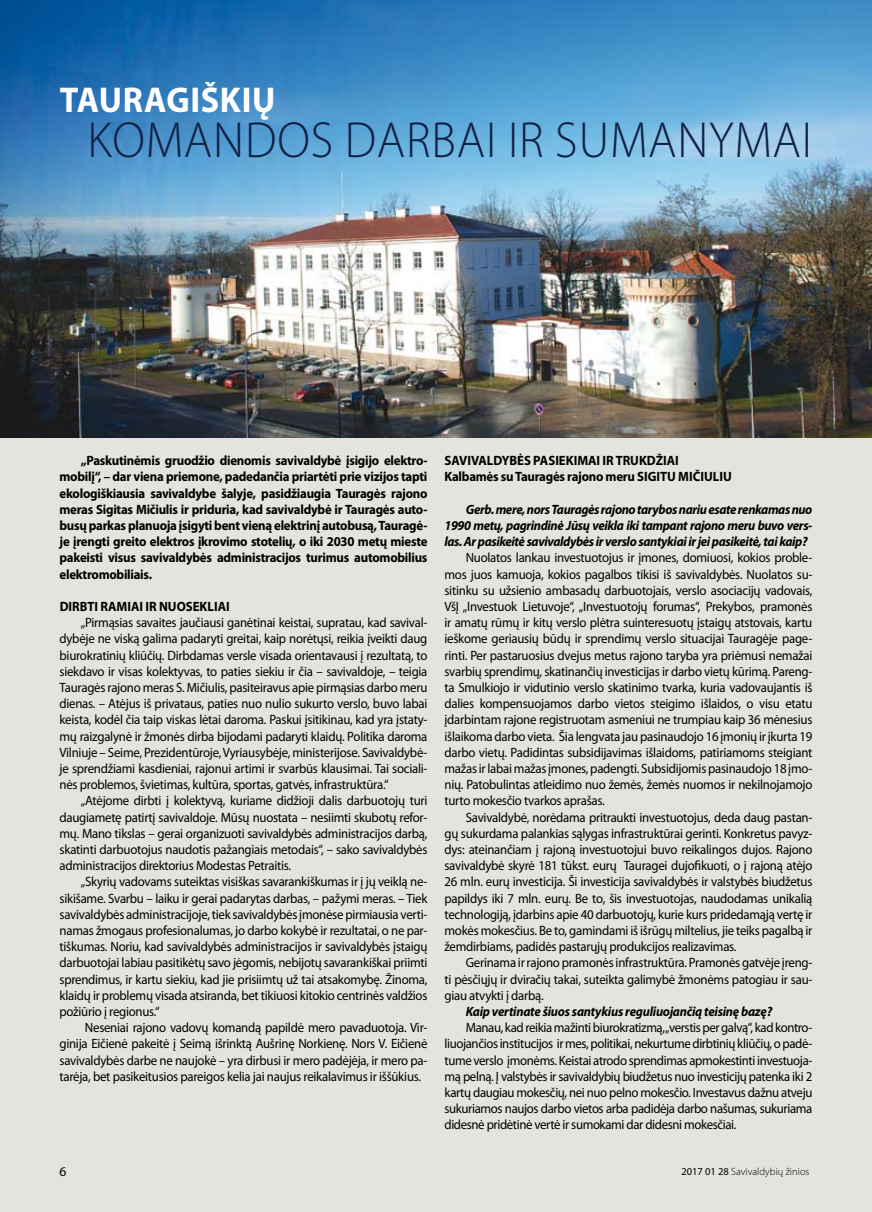
<style>
.page{position:relative;width:872px;height:1212px;background:#e4e3dd}
.page>*{position:absolute;margin:0;border:0;box-sizing:border-box;transform-origin:0 0}
.t1{font:300 51px "Myriad Pro";letter-spacing:.02em;color:#102045;scale:.95 1}
.t2{font:700 36px "Myriad Pro";letter-spacing:.02em;color:#fff;scale:.95 1}
.t3{font:13.5px/16.2px "Myriad Pro";letter-spacing:-.02em;color:#000;text-align:justify;scale:.95 1}
.t4{font:700 13.5px/16.2px "Myriad Pro";letter-spacing:-.015em;color:#000;text-align:justify;scale:.95 1}
.t5{font:italic 700 13.5px/16.2px "Myriad Pro";letter-spacing:-.025em;color:#000;text-align:justify;scale:.95 1}
.t6{font:300 10.5px "Myriad Pro";color:#000}
.s1{font-weight:400}
</style>
<div class="page">
<img style="left:0;top:0;width:872px;height:438px">
<h2 class="t2" style="left:60px;top:76px;width:156px">TauragIŠKIŲ</h2>
<h1 class="t1" style="left:88px;top:109px;width:764px">KOMANDOS DARBAI IR SUMANYMAI</h1>
<p class="t4" style="left:60px;top:452px;width:389px;text-indent:21px">„Paskutinėmis gruodžio dienomis savivaldybė įsigijo elektro&shy;mobilį“, – dar viena priemone, padedančia priartėti prie vizijos tapti ekologiškiausia savivaldybe šalyje, pasidžiaugia Tauragės rajono meras Sigitas Mičiulis ir priduria, kad savivaldybė ir Tauragės auto&shy;busų parkas planuoja įsigyti bent vieną elektrinį autobusą, Tauragė&shy;je įrengti greito elektros įkrovimo stotelių, o iki 2030 metų mieste pakeisti visus savivaldybės administracijos turimus automobilius elektromobiliais.</p>
<p class="t4" style="left:60px;top:598px;width:181px">Dirbti ramiai ir nuosekliai</p>
<p class="t3" style="left:60px;top:614px;width:389px;text-indent:21px">„Pirmąsias savaites jaučiausi ganėtinai keistai, supratau, kad savival&shy;dybėje ne viską galima padaryti greitai, kaip norėtųsi, reikia įveikti daug biurokratinių kliūčių. Dirbdamas versle visada orientavausi į rezultatą, to siekdavo ir visas kolektyvas, to paties siekiu ir čia – savivaldoje, – teigia Tauragės rajono meras S. Mičiulis, pasiteiravus apie pirmąsias darbo meru dienas. – Atėjus iš privataus, paties nuo nulio sukurto verslo, buvo labai keista, kodėl čia taip viskas lėtai daroma. Paskui įsitikinau, kad yra įstaty&shy;mų raizgalynė ir žmonės dirba bijodami padaryti klaidų. Politika daroma Vilniuje – Seime, Prezidentūroje, Vyriausybėje, ministerijose. Savivaldybė&shy;je sprendžiami kasdieniai, rajonui artimi ir svarbūs klausimai. Tai sociali&shy;nės problemos, švietimas, kultūra, sportas, gatvės, infrastruktūra.“</p>
<p class="t3" style="left:60px;top:792px;width:389px;text-indent:21px">„Atėjome dirbti į kolektyvą, kuriame didžioji dalis darbuotojų turi daugiametę patirtį savivaldoje. Mūsų nuostata – nesiimti skubotų refor&shy;mų. Mano tikslas – gerai organizuoti savivaldybės administracijos darbą, skatinti darbuotojus naudotis pažangiais metodais“, – sako savivaldybės administracijos direktorius Modestas Petraitis.</p>
<p class="t3" style="left:60px;top:873px;width:389px;text-indent:21px">„Skyrių vadovams suteiktas visiškas savarankiškumas ir į jų veiklą ne&shy;sikišame. Svarbu – laiku ir gerai padarytas darbas, – pažymi meras. – Tiek savivaldybės administracijoje, tiek savivaldybės įmonėse pirmiausia verti&shy;namas žmogaus profesionalumas, jo darbo kokybė ir rezultatai, o ne par&shy;tiškumas. Noriu, kad savivaldybės administracijos ir savivaldybės įstaigų darbuotojai labiau pasitikėtų savo jėgomis, nebijotų savarankiškai priimti sprendimus, ir kartu siekiu, kad jie prisiimtų už tai atsakomybę. Žinoma, klaidų ir problemų visada atsiranda, bet tikiuosi kitokio centrinės valdžios požiūrio į regionus.“</p>
<p class="t3" style="left:60px;top:1019px;width:389px;text-indent:25px">Neseniai rajono vadovų komandą papildė mero pavaduotoja. Vir&shy;ginija Eičienė pakeitė į Seimą išrinktą Aušrinę Norkienę. Nors V. Eičienė savivaldybės darbe ne naujokė – yra dirbusi ir mero padėjėja, ir mero pa&shy;tarėja, bet pasikeitusios pareigos kelia jai naujus reikalavimus ir iššūkius.</p>
<p class="t4" style="left:444px;top:452px;width:304px">Savivaldybės pasiekimai ir trukdžiai<br>Kalbamės su Tauragės rajono meru Sigitu Mičiuliu</p>
<p class="t5" style="left:444px;top:501px;width:389px;text-indent:21px">Gerb. mere, nors Tauragės rajono tarybos nariu esate renkamas nuo 1990 metų, pagrindinė Jūsų veikla iki tampant rajono meru buvo vers&shy;las. Ar pasikeitė savivaldybės ir verslo santykiai ir jei pasikeitė, tai kaip?</p>
<p class="t3" style="left:444px;top:549px;width:389px;text-indent:21px">Nuolatos lankau investuotojus ir įmones, domiuosi, kokios proble&shy;mos juos kamuoja, kokios pagalbos tikisi iš savivaldybės. Nuolatos su&shy;sitinku su užsienio ambasadų darbuotojais, verslo asociacijų vadovais, VšĮ „Investuok Lietuvoje“, „Investuotojų forumas“, Prekybos, pramonės ir amatų rūmų ir kitų verslo plėtra suinteresuotų įstaigų atstovais, kartu ieškome geriausių būdų ir sprendimų verslo situacijai Tauragėje page&shy;rinti. Per pastaruosius dvejus metus rajono taryba yra priėmusi nemažai svarbių sprendimų, skatinančių investicijas ir darbo vietų kūrimą. Pareng&shy;ta Smulkiojo ir vidutinio verslo skatinimo tvarka, kuria vadovaujantis iš dalies kompensuojamos darbo vietos steigimo išlaidos, o visu etatu įdarbintam rajone registruotam asmeniui ne trumpiau kaip 36 mėnesius išlaikoma darbo vieta. Šia lengvata jau pasinaudojo 16 įmonių ir įkurta 19 darbo vietų. Padidintas subsidijavimas išlaidoms, patiriamoms steigiant mažas ir labai mažas įmones, padengti. Subsidijomis pasinaudojo 18 įmo&shy;nių. Patobulintas atleidimo nuo žemės, žemės nuomos ir nekilnojamojo turto mokesčio tvarkos aprašas.</p>
<p class="t3" style="left:444px;top:809px;width:389px;text-indent:21px">Savivaldybė, norėdama pritraukti investuotojus, deda daug pastan&shy;gų sukurdama palankias sąlygas infrastruktūrai gerinti. Konkretus pavyz&shy;dys: ateinančiam į rajoną investuotojui buvo reikalingos dujos. Rajono savivaldybė skyrė 181 tūkst. eurų Tauragei dujofi kuoti, o į rajoną atėjo 26 mln. eurų investicija. Ši investicija savivaldybės ir valstybės biudžetus papildys iki 7 mln. eurų. Be to, šis investuotojas, naudodamas unikalią technologiją, įdarbins apie 40 darbuotojų, kurie kurs pridedamąją vertę ir mokės mokesčius. Be to, gamindami iš išrūgų miltelius, jie teiks pagalbą ir žemdirbiams, padidės pastarųjų produkcijos realizavimas.</p>
<p class="t3" style="left:444px;top:954px;width:389px;text-indent:21px">Gerinama ir rajono pramonės infrastruktūra. Pramonės gatvėje įreng&shy;ti pėsčiųjų ir dviračių takai, suteikta galimybė žmonėms patogiau ir sau&shy;giau atvykti į darbą.</p>
<p class="t5" style="left:466px;top:1003px;width:324px">Kaip vertinate šiuos santykius reguliuojančią teisinę bazę?</p>
<p class="t3" style="left:444px;top:1019px;width:389px;text-indent:21px">Manau, kad reikia mažinti biurokratizmą, „verstis per galvą“, kad kontro&shy;liuojančios institucijos ir mes, politikai, nekurtume dirbtinių kliūčių, o padė&shy;tume verslo įmonėms. Keistai atrodo sprendimas apmokestinti investuoja&shy;mą pelną. Į valstybės ir savivaldybių biudžetus nuo investicijų patenka iki 2 kartų daugiau mokesčių, nei nuo pelno mokesčio. Investavus dažnu atveju sukuriamos naujos darbo vietos arba padidėja darbo našumas, sukuriama didesnė pridėtinė vertė ir sumokami dar didesni mokesčiai.</p>
<p class="t6" style="left:681px;top:1165px;width:129px"><span class="s1">2017 01 28</span> SAVIVALDYBIŲ ŽINIOS</p>
</div>
